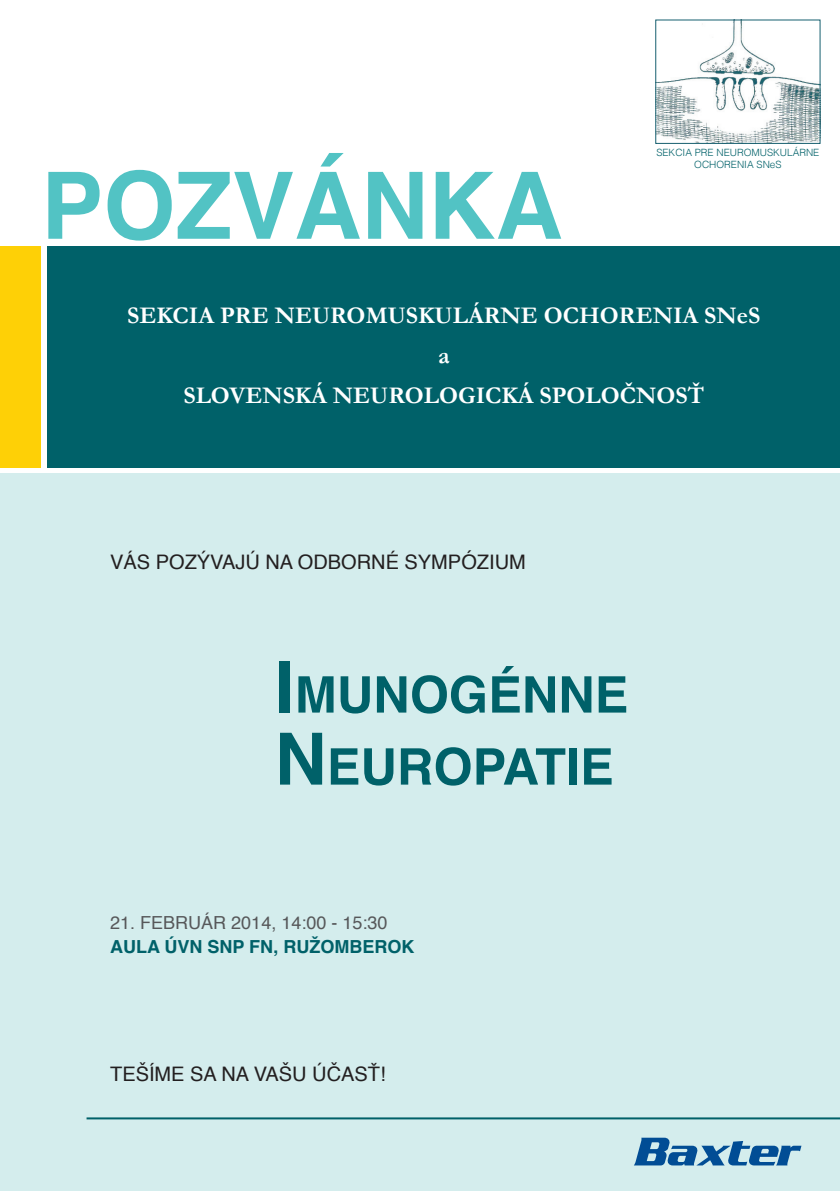
<style>
.page{position:relative;width:840px;height:1191px;background:#fff}
.page>*{position:absolute;margin:0;border:0;box-sizing:border-box;transform-origin:0 0}
.t1{font:700 92.8px "Helvetica";color:#52c3c4}
.t2{font:700 50.4px/72px "Helvetica";color:#006169}
.t3{font:700 24px/40px "Garamond";color:#fff;text-align:center}
.t4{font:20px "Helvetica";color:#231f20}
.t5{font:18px "Helvetica";color:#57585a}
.t6{font:700 18px "Helvetica";color:#006169}
.t7{font:300 10px/12px "Helvetica";color:#006169;text-align:center}
.s1{font-size:72px}
</style>
<div class="page">
<div style="left:0;top:473px;width:839px;height:718px;background:#d4eded"></div>
<div style="left:0;top:246px;width:41px;height:221px;background:#fed006"></div>
<div style="left:48px;top:246px;width:791px;height:221px;background:#006169"></div>
<hr style="left:86px;top:1117px;width:753px;height:2px;background:#006169">
<svg style="left:634px;top:1137px;width:167px;height:28px"></svg>
<img style="left:657px;top:21px;width:161px;height:121px">
<div style="left:655px;top:19px;width:165px;height:125px;border:1px solid #165f6f"></div>
<h1 class="t1" style="left:41px;top:131px;width:523px">POZVÁNKA</h1>
<p class="t7" style="left:656px;top:146px;width:164px">SEKCIA PRE NEUROMUSKULÁRNE<br>OCHORENIA SNeS</p>
<p class="t3" style="left:127px;top:296px;width:634px">SEKCIA PRE NEUROMUSKULÁRNE OCHORENIA SNeS a<br>SLOVENSKÁ NEUROLOGICKÁ SPOLOČNOSŤ</p>
<p class="t4" style="left:110px;top:546px;width:417px">VÁS POZÝVAJÚ NA ODBORNÉ SYMPÓZIUM</p>
<h2 class="t2" style="left:274px;top:659px;width:355px"><span class="s1">I</span>MUNOGÉNNE<br><span class="s1">N</span> EUROPATIE</h2>
<p class="t5" style="left:110px;top:908px;width:67px">21. FEBRUÁR</p>
<p class="t5" style="left:231px;top:908px;width:158px">2014, 14:00 - 15:30</p>
<p class="t6" style="left:110px;top:931px;width:306px">AULA ÚVN SNP FN, RUŽOMBEROK</p>
<p class="t4" style="left:110px;top:1058px;width:277px">TEŠÍME SA NA VAŠU ÚČASŤ!</p>
</div>
